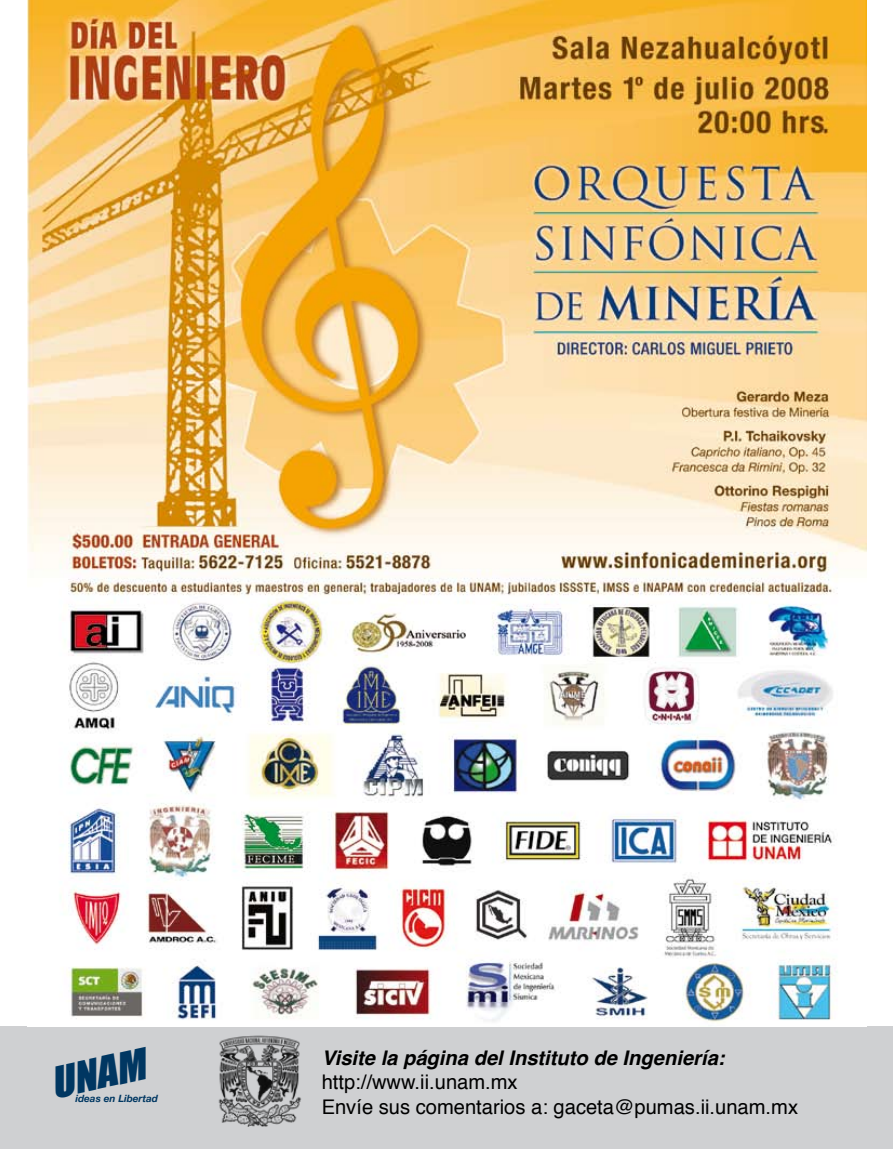
<style>
.page{position:relative;width:893px;height:1149px;background:#fff}
.page>*{position:absolute;margin:0;border:0;box-sizing:border-box;transform-origin:0 0}
.t1{font:italic 39.45px "Impact";color:#003762;scale:1.05 1}
.t2{font:20.1px/24.2px "Helvetica";color:#000}
.t3{font:italic 700 20.1px "Helvetica";color:#000}
.t4{font:italic 700 10.05px "Helvetica Neue";color:#003762}
</style>
<div class="page">
<div style="left:0;top:1025px;width:893px;height:123px;background:#cfd0d2"></div>
<img style="left:218px;top:1035px;width:83px;height:91px">
<img style="left:27px;top:0;width:839px;height:1026px">
<h1 class="t1" style="left:44px;top:1053px;width:93px;rotate:-12deg">UNAM</h1>
<p class="t4" style="left:75px;top:1091px;width:84px">ideas en Libertad</p>
<p class="t3" style="left:322px;top:1041px;width:404px">Visite la página del Instituto de Ingeniería:</p>
<p class="t2" style="left:322px;top:1070px;width:478px">http://www.ii.unam.mx<br>Envíe sus comentarios a: gaceta@pumas.ii.unam.mx</p>
</div>
